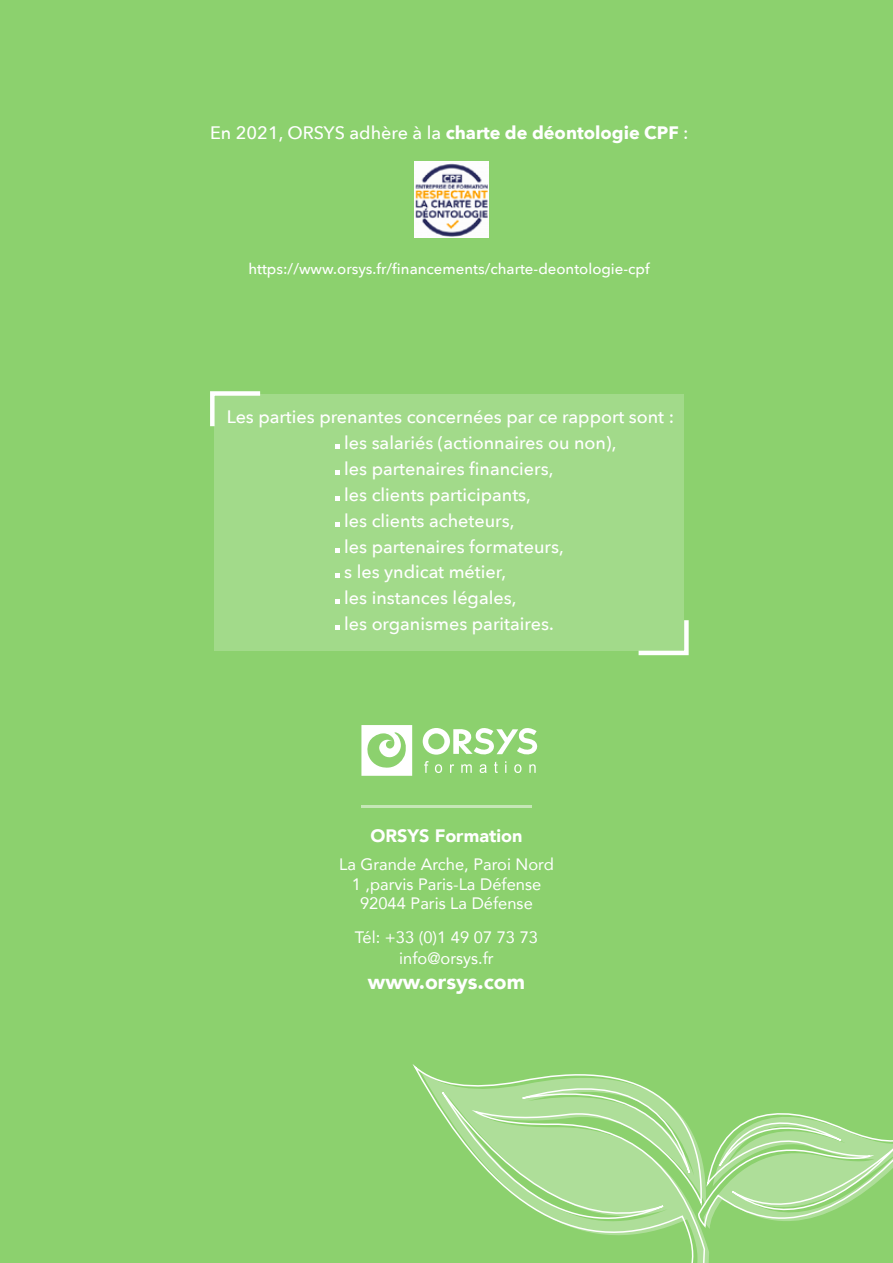
<style>
.page{position:relative;width:893px;height:1263px;background:#8cd16e}
.page>*{position:absolute;margin:0;border:0;box-sizing:border-box;transform-origin:0 0}
.t1{font:900 21px "Avenir";color:#fff}
.t2{font:500 18px/25.8px "Avenir Next";color:#fff}
.t3{font:900 18px "Avenir";color:#fff}
.t4{font:16.5px/19.5px "Avenir";color:#fff;text-align:center}
.t5{font:500 15px "Avenir Next";color:#fff}
.s1{font-weight:700}
</style>
<div class="page">
<svg style="left:412px;top:1064px;width:481px;height:199px"></svg>
<hr style="left:361px;top:806px;width:170px;height:2px;background:#fff">
<svg style="left:361px;top:725px;width:51px;height:51px"></svg>
<svg style="left:423px;top:728px;width:114px;height:45px"></svg>
<div style="left:214px;top:395px;width:470px;height:256px;background:#a2da8a"></div>
<svg style="left:335px;top:444px;width:5px;height:5px"></svg>
<svg style="left:335px;top:470px;width:5px;height:5px"></svg>
<svg style="left:335px;top:496px;width:5px;height:5px"></svg>
<svg style="left:335px;top:522px;width:5px;height:5px"></svg>
<svg style="left:335px;top:548px;width:5px;height:4px"></svg>
<svg style="left:335px;top:573px;width:5px;height:5px"></svg>
<svg style="left:335px;top:599px;width:5px;height:5px"></svg>
<svg style="left:335px;top:625px;width:5px;height:5px"></svg>
<svg style="left:210px;top:391px;width:55px;height:36px"></svg>
<svg style="left:638px;top:620px;width:51px;height:36px"></svg>
<img style="left:414px;top:161px;width:75px;height:77px">
<p class="t2" style="left:210px;top:119px;width:480px">En 2021, ORSYS adhère à la <span class="s1">charte de déontologie CPF</span> :</p>
<p class="t5" style="left:249px;top:256px;width:403px">https://www.orsys.fr/financements/charte-deontologie-cpf</p>
<p class="t2" style="left:344px;top:403px;width:331px;text-indent:-117px">Les parties prenantes concernées par ce rapport sont : les salariés (actionnaires ou non),<br>les partenaires financiers,<br>les clients participants,<br>les clients acheteurs,<br>les partenaires formateurs,<br>s les yndicat métier,<br>les instances légales,<br>les organismes paritaires.</p>
<p class="t3" style="left:370px;top:821px;width:154px">ORSYS Formation</p>
<p class="t4" style="left:339px;top:854px;width:216px">La Grande Arche, Paroi Nord<br>1 ,parvis Paris-La Défense<br>92044 Paris La Défense</p>
<p class="t4" style="left:355px;top:926px;width:185px;line-height:20.7px">Tél: +33 (0)1 49 07 73 73 info@orsys.fr</p>
<p class="t1" style="left:368px;top:964px;width:159px">www.orsys.com</p>
</div>
